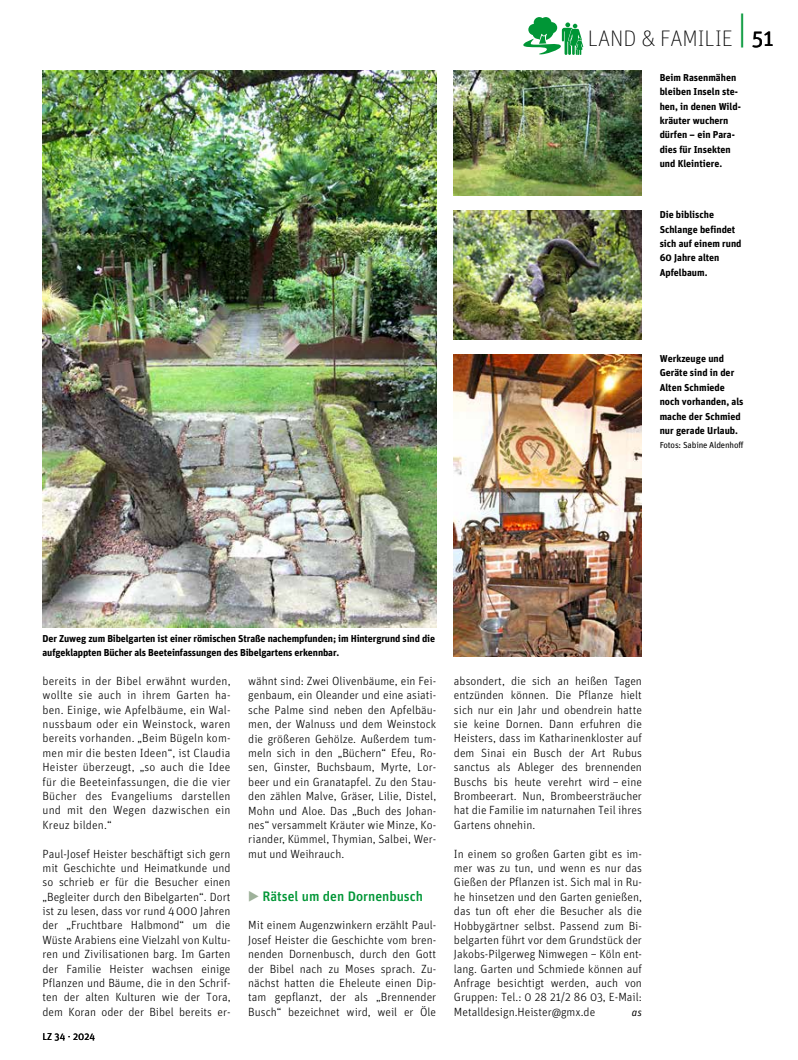
<style>
.page{position:relative;width:798px;height:1060px;background:#fff}
.page>*{position:absolute;margin:0;border:0;box-sizing:border-box;transform-origin:0 0}
.t1{font:100 22.5px "Unit Pro";color:#000}
.t2{font:500 13.75px "Unit Pro";color:#009636}
.t3{font:300 11.88px/14.4px "Unit Pro";color:#000;text-align:justify}
.t4{font:italic 10.62px "Unit Pro";color:#000}
.t5{font:700 10px/14.4px "Unit Pro";color:#000}
.t6{font:10px "Unit Pro";color:#000}
.t7{font:8.75px "Unit Pro";letter-spacing:-.02em;color:#000}
.s1{font-weight:400}
.s2{color:#9eb19a}
</style>
<div class="page">
<svg style="left:523px;top:17px;width:60px;height:38px"></svg>
<img style="left:43px;top:71px;width:393px;height:556px">
<img style="left:454px;top:71px;width:187px;height:125px">
<img style="left:454px;top:210px;width:187px;height:130px">
<img style="left:454px;top:354px;width:187px;height:302px">
<h1 class="t1" style="left:587px;top:25px;width:187px">LAND &amp; FAMILIE <sup>|</sup> <span class="s1">51</span></h1>
<p class="t5" style="left:659px;top:70px;width:83px">Beim Rasenmähen bleiben Inseln ste&shy;hen, in denen Wild&shy;kräuter wuchern dürfen – ein Para&shy;dies für Insekten und Kleintiere.</p>
<p class="t5" style="left:659px;top:207px;width:83px">Die biblische<br>Schlange befindet sich auf einem rund<br>60 Jahre alten<br>Apfelbaum.</p>
<p class="t5" style="left:659px;top:351px;width:85px">Werkzeuge und<br>Geräte sind in der<br>Alten Schmiede noch vorhanden, als mache der Schmied nur gerade Urlaub.</p>
<p class="t7" style="left:659px;top:439px;width:85px">Fotos: Sabine Aldenhoff</p>
<p class="t5" style="left:43px;top:630px;width:394px">Der Zuweg zum Bibelgarten ist einer römischen Straße nachempfunden; im Hintergrund sind die aufgeklappten Bücher als Beeteinfassungen des Bibelgartens erkennbar.</p>
<p class="t3" style="left:43px;top:673px;width:189px">bereits in der Bibel erwähnt wurden, wollte sie auch in ihrem Garten ha&shy;ben. Einige, wie Apfelbäume, ein Wal&shy;nussbaum oder ein Weinstock, waren bereits vorhanden. „Beim Bügeln kom&shy;men mir die besten Ideen“, ist Claudia Heister überzeugt, „so auch die Idee für die Beeteinfassungen, die die vier Bücher des Evangeliums darstellen und mit den Wegen dazwischen ein Kreuz bilden.“</p>
<p class="t3" style="left:43px;top:846px;width:189px">Paul-Josef Heister beschäftigt sich gern mit Geschichte und Heimatkunde und so schrieb er für die Besucher einen „Begleiter durch den Bibelgarten“. Dort ist zu lesen, dass vor rund 4000 Jahren der „Fruchtbare Halbmond“ um die Wüste Arabiens eine Vielzahl von Kultu&shy;ren und Zivilisationen barg. Im Garten der Familie Heister wachsen einige Pflanzen und Bäume, die in den Schrif&shy;ten der alten Kulturen wie der Tora, dem Koran oder der Bibel bereits er-</p>
<p class="t6" style="left:43px;top:1029px;width:54px">LZ 34 · 2024</p>
<p class="t3" style="left:248px;top:673px;width:189px">wähnt sind: Zwei Olivenbäume, ein Fei&shy;genbaum, ein Oleander und eine asiati&shy;sche Palme sind neben den Apfelbäu&shy;men, der Walnuss und dem Weinstock die größeren Gehölze. Außerdem tum&shy;meln sich in den „Büchern“ Efeu, Ro&shy;sen, Ginster, Buchsbaum, Myrte, Lor&shy;beer und ein Granatapfel. Zu den Stau&shy;den zählen Malve, Gräser, Lilie, Distel, Mohn und Aloe. Das „Buch des Johan&shy;nes“ versammelt Kräuter wie Minze, Ko&shy;riander, Kümmel, Thymian, Salbei, Wer&shy;mut und Weihrauch.</p>
<p class="t2" style="left:248px;top:886px;width:176px"><span class="s2">▶</span> Rätsel um den Dornenbusch</p>
<p class="t3" style="left:248px;top:917px;width:189px">Mit einem Augenzwinkern erzählt Paul-Josef Heister die Geschichte vom bren&shy;nenden Dornenbusch, durch den Gott der Bibel nach zu Moses sprach. Zu&shy;nächst hatten die Eheleute einen Dip&shy;tam gepflanzt, der als „Brennender Busch“ bezeichnet wird, weil er Öle</p>
<p class="t3" style="left:454px;top:673px;width:189px">absondert, die sich an heißen Tagen entzünden können. Die Pflanze hielt sich nur ein Jahr und obendrein hatte sie keine Dornen. Dann erfuhren die Heisters, dass im Katharinenkloster auf dem Sinai ein Busch der Art Rubus sanctus als Ableger des brennenden Buschs bis heute verehrt wird – eine Brombeerart. Nun, Brombeersträucher hat die Familie im naturnahen Teil ihres Gartens ohnehin.</p>
<p class="t3" style="left:454px;top:846px;width:189px">In einem so großen Garten gibt es im&shy;mer was zu tun, und wenn es nur das Gießen der Pflanzen ist. Sich mal in Ru&shy;he hinsetzen und den Garten genießen, das tun oft eher die Besucher als die Hobbygärtner selbst. Passend zum Bi&shy;belgarten führt vor dem Grundstück der Jakobs-Pilgerweg Nimwegen – Köln ent&shy;lang. Garten und Schmiede können auf Anfrage besichtigt werden, auch von Gruppen: Tel.: 0 28 21/2 86 03, E-Mail:<br>Metalldesign.Heister@gmx.de</p>
<p class="t4" style="left:631px;top:1004px;width:11px">as</p>
</div>
